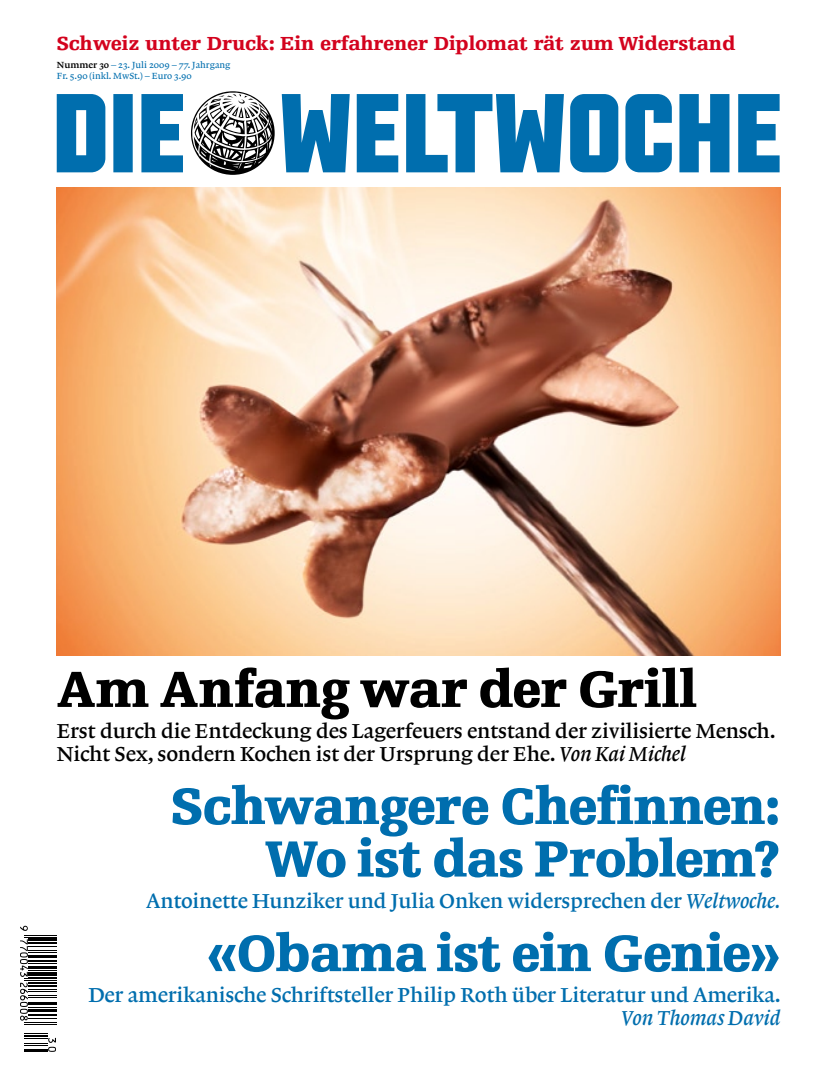
<style>
.page{position:relative;width:837px;height:1085px;background:#fff}
.page>*{position:absolute;margin:0;border:0;box-sizing:border-box;transform-origin:0 0}
.COV_Geschichte_recht{font:900 53.75px/52.5px "Wewo Serif C15";letter-spacing:-.03em;color:#006eae;text-align:right}
.COV_Geschichte_links{font:900 53.75px "Wewo Serif C15";letter-spacing:-.01em;color:#000}
.COV_Lead_rechtsbündi{font:21.25px/22.5px "Lexicon No 1 Roman B Txt";letter-spacing:-.01em;color:#006eae;text-align:right}
.COV_Lead_linksbündig{font:21.25px/22.5px "Lexicon No 1 Roman B Txt";letter-spacing:-.01em;color:#000}
.COV_Kopfzeile{font:900 20px "Egyptienne FLT Std";letter-spacing:-.01em;color:#d3021d}
.COV_Datum_und_Preis{font:9.38px "Lexicon No 1 Roman A Txt";color:#006eae}
.s1{font-family:"Lexicon No 1 Roman C Txt";color:#000}
.s2{font-family:"Lexicon No 1 Italic B Txt"}
</style>
<div class="page">
<svg style="left:57px;top:91px;width:217px;height:84px"></svg>
<svg style="left:282px;top:94px;width:497px;height:78px;fill:#006eae"></svg>
<hr style="left:24px;top:934px;width:33px;height:1px;background:#000">
<hr style="left:24px;top:936px;width:33px;height:1px;background:#000">
<hr style="left:29px;top:938px;width:28px;height:3px;background:#000">
<hr style="left:24px;top:1021px;width:33px;height:1px;background:#000">
<hr style="left:24px;top:1023px;width:33px;height:1px;background:#000">
<svg style="left:20px;top:925px;width:8px;height:5px"></svg>
<svg style="left:20px;top:939px;width:37px;height:81px"></svg>
<svg style="left:24px;top:1033px;width:32px;height:19px"></svg>
<img style="left:57px;top:188px;width:723px;height:468px">
<p class="COV_Kopfzeile" style="left:57px;top:32px;width:679px">Schweiz unter Druck: Ein erfahrener Diplomat rät zum Widerstand</p>
<p class="COV_Datum_und_Preis" style="left:57px;top:59px;width:175px"><span class="s1">Nummer 30</span> — 23. Juli 2009 – 77. Jahrgang</p>
<p class="COV_Datum_und_Preis" style="left:57px;top:70px;width:136px">Fr. 5.90 (inkl. MwSt.) – Euro 3.90</p>
<p class="COV_Geschichte_links" style="left:57px;top:659px;width:641px">Am Anfang war der Grill</p>
<p class="COV_Lead_linksbündig" style="left:57px;top:720px;width:720px">Erst durch die Entdeckung des Lagerfeuers entstand der zivilisierte Mensch.<br>Nicht Sex, sondern Kochen ist der Ursprung der Ehe. <span class="s2">Von Kai Michel</span></p>
<p class="COV_Geschichte_recht" style="left:170px;top:780px;width:611px">Schwangere Chefinnen:<br>Wo ist das Problem?</p>
<p class="COV_Lead_rechtsbündi" style="left:146px;top:889px;width:635px">Antoinette Hunziker und Julia Onken widersprechen der <span class="s2">Weltwoche.</span></p>
<p class="COV_Geschichte_recht" style="left:207px;top:927px;width:574px">«Obama ist ein Genie»</p>
<p class="COV_Lead_rechtsbündi" style="left:88px;top:984px;width:693px">Der amerikanische Schriftsteller Philip Roth über Literatur und Amerika.<br><span class="s2">Von Thomas David</span></p>
</div>
